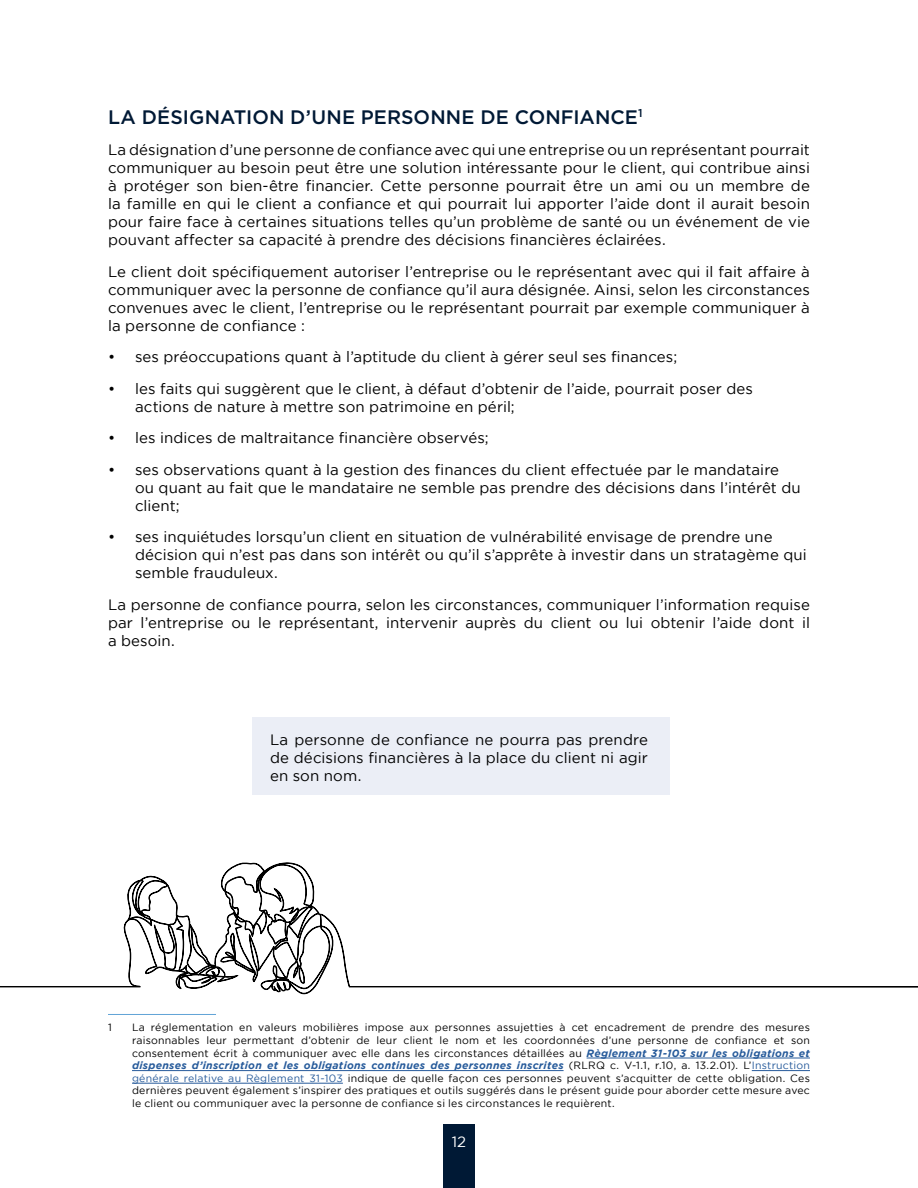
<style>
.page{position:relative;width:918px;height:1188px;background:#fff}
.page>*{position:absolute;margin:0;border:0;box-sizing:border-box;transform-origin:0 0}
.t1{font:500 19.5px "Gotham";letter-spacing:.005em;color:#001935}
.t2{font:15px/18px "Gotham";letter-spacing:.01em;color:#000;text-align:justify}
.t3{font:15px "Gotham";color:#fff}
.Note_fin{font:10.5px/12.6px "Gotham";letter-spacing:.025em;color:#000;text-align:justify}
.s1{font-weight:700;font-style:italic;color:#275b9b}
.s2{color:#275b9b}
</style>
<div class="page">
<div style="left:443px;top:1124px;width:32px;height:64px;background:#001935"></div>
<hr style="left:108px;top:1014px;width:108px;height:1px;background:#61a4d7">
<hr style="left:587px;top:1058px;width:223px;height:1px;background:#275b9b">
<hr style="left:132px;top:1070px;width:432px;height:1px;background:#275b9b">
<hr style="left:752px;top:1070px;width:58px;height:1px;background:#275b9b">
<hr style="left:132px;top:1083px;width:211px;height:1px;background:#275b9b">
<div style="left:252px;top:717px;width:417px;height:77px;background:#ebeef6"></div>
<svg style="left:0;top:862px;width:918px;height:133px"></svg>
<h3 class="t1" style="left:108px;top:104px;width:536px">LA DÉSIGNATION D’UNE PERSONNE DE CONFIANCE<sup>1</sup></h3>
<p class="t2" style="left:108px;top:141px;width:703px">La désignation d’une personne de confiance avec qui une entreprise ou un représentant pourrait communiquer au besoin peut être une solution intéressante pour le client, qui contribue ainsi à protéger son bien-être financier. Cette personne pourrait être un ami ou un membre de la famille en qui le client a confiance et qui pourrait lui apporter l’aide dont il aurait besoin pour faire face à certaines situations telles qu’un problème de santé ou un événement de vie pouvant affecter sa capacité à prendre des décisions financières éclairées.</p>
<p class="t2" style="left:108px;top:262px;width:703px">Le client doit spécifiquement autoriser l’entreprise ou le représentant avec qui il fait affaire à communiquer avec la personne de confiance qu’il aura désignée. Ainsi, selon les circonstances convenues avec le client, l’entreprise ou le représentant pourrait par exemple communiquer à la personne de confiance :</p>
<p class="t2" style="left:108px;top:348px;width:571px">• ses préoccupations quant à l’aptitude du client à gérer seul ses finances;</p>
<p class="t2" style="left:135px;top:379px;width:620px;text-indent:-27px">• les faits qui suggèrent que le client, à défaut d’obtenir de l’aide, pourrait poser des actions de nature à mettre son patrimoine en péril;</p>
<p class="t2" style="left:108px;top:429px;width:382px">• les indices de maltraitance financière observés;</p>
<p class="t2" style="left:135px;top:460px;width:667px;text-align:left;text-indent:-27px">• ses observations quant à la gestion des finances du client effectuée par le mandataire ou quant au fait que le mandataire ne semble pas prendre des décisions dans l’intérêt du client;</p>
<p class="t2" style="left:135px;top:528px;width:673px;text-align:left;text-indent:-27px">• ses inquiétudes lorsqu’un client en situation de vulnérabilité envisage de prendre une décision qui n’est pas dans son intérêt ou qu’il s’apprête à investir dans un stratagème qui semble frauduleux.</p>
<p class="t2" style="left:108px;top:595px;width:703px">La personne de confiance pourra, selon les circonstances, communiquer l’information requise par l’entreprise ou le représentant, intervenir auprès du client ou lui obtenir l’aide dont il a besoin.</p>
<p class="t2" style="left:270px;top:730px;width:379px">La personne de confiance ne pourra pas prendre de décisions financières à la place du client ni agir en son nom.</p>
<p class="Note_fin" style="left:108px;top:1021px;width:5px">1</p>
<p class="Note_fin" style="left:132px;top:1021px;width:679px">La réglementation en valeurs mobilières impose aux personnes assujetties à cet encadrement de prendre des mesures raisonnables leur permettant d’obtenir de leur client le nom et les coordonnées d’une personne de confiance et son consentement écrit à communiquer avec elle dans les circonstances détaillées au <span class="s1">Règlement 31-103 sur les obligations et dispenses d’inscription et les obligations continues des personnes inscrites</span> (RLRQ c. V-1.1, r.10, a. 13.2.01). L’<span class="s2">Instruction générale relative au Règlement 31-103</span> indique de quelle façon ces personnes peuvent s’acquitter de cette obligation. Ces dernières peuvent également s’inspirer des pratiques et outils suggérés dans le présent guide pour aborder cette mesure avec le client ou communiquer avec la personne de confiance si les circonstances le requièrent.</p>
<p class="t3" style="left:452px;top:1133px;width:16px">12</p>
</div>
